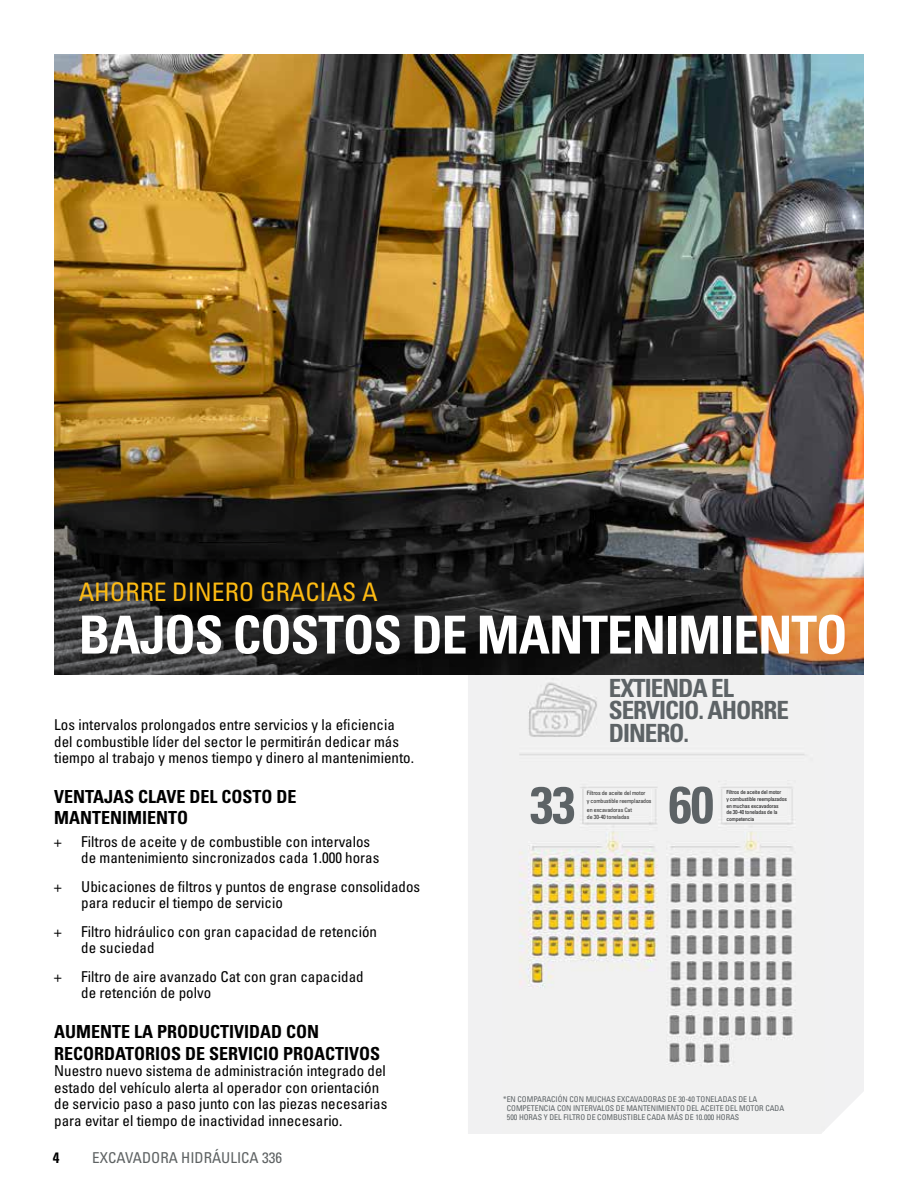
<style>
.page{position:relative;width:918px;height:1188px;background:#fff}
.page>*{position:absolute;margin:0;border:0;box-sizing:border-box;transform-origin:0 0}
.t1{font:52.5px "Univers LTCYR 67 Bold Cond";letter-spacing:-.02em;color:#fff}
.t2{font:700 condensed 52.2px "Univers LT Std";color:#5d6366}
.Headline_small_yello{font:condensed 25.5px "Univers LTCYR 57";color:#fdba12}
.t3{font:700 condensed 25.05px/22.8px "Univers LT Std";letter-spacing:-.04em;color:#5d6366}
.Headline_small_black{font:18px/21.6px "Univers LTCYR 67 Bold Cond";color:#000}
.t4{font:condensed 15px/16.5px "Univers LTCYR 57";color:#000}
.t5{font:condensed 15px "Univers LTCYR 57";color:#5e6263}
.t6{font:15px "Univers LTCYR 67 Bold Cond";color:#000}
.t7{font:condensed 7.95px/9.3px "Univers LT Std";letter-spacing:-.005em;color:#5d6366}
.t8{font:condensed 6px/7.6px "Univers LT Std";letter-spacing:-.02em;color:#2d2d2d}
.t9{font:condensed 5.55px/6.6px "Univers LT Std";letter-spacing:-.025em;color:#121213}
</style>
<div class="page">
<div style="left:468px;top:675px;width:396px;height:459px;background:#f1f1f2"></div>
<img style="left:503px;top:675px;width:322px;height:459px">
<img style="left:54px;top:54px;width:810px;height:214px">
<img style="left:54px;top:268px;width:810px;height:407px">
<p class="Headline_small_yello" style="left:79px;top:576px;width:300px">AHORRE DINERO GRACIAS A</p>
<p class="t1" style="left:79px;top:603px;width:770px">BAJOS COSTOS DE MANTENIMIENTO</p>
<p class="t4" style="left:54px;top:716px;width:361px">Los intervalos prolongados entre servicios y la eficiencia del combustible líder del sector le permitirán dedicar más tiempo al trabajo y menos tiempo y dinero al mantenimiento.</p>
<p class="Headline_small_black" style="left:54px;top:785px;width:244px">VENTAJAS CLAVE DEL COSTO DE<br>MANTENIMIENTO</p>
<p class="t4" style="left:54px;top:833px;width:9px">+</p>
<p class="t4" style="left:81px;top:833px;width:300px">Filtros de aceite y de combustible con intervalos de mantenimiento sincronizados cada 1.000 horas</p>
<p class="t4" style="left:54px;top:878px;width:9px">+</p>
<p class="t4" style="left:81px;top:878px;width:341px">Ubicaciones de filtros y puntos de engrase consolidados para reducir el tiempo de servicio</p>
<p class="t4" style="left:54px;top:923px;width:9px">+</p>
<p class="t4" style="left:81px;top:923px;width:297px">Filtro hidráulico con gran capacidad de retención de suciedad</p>
<p class="t4" style="left:54px;top:968px;width:9px">+</p>
<p class="t4" style="left:81px;top:968px;width:284px">Filtro de aire avanzado Cat con gran capacidad de retención de polvo</p>
<p class="Headline_small_black" style="left:54px;top:1021px;width:328px">AUMENTE LA PRODUCTIVIDAD CON<br>RECORDATORIOS DE SERVICIO PROACTIVOS</p>
<p class="t4" style="left:54px;top:1062px;width:335px">Nuestro nuevo sistema de administración integrado del estado del vehículo alerta al operador con orientación de servicio paso a paso junto con las piezas necesarias para evitar el tiempo de inactividad innecesario.</p>
<p class="t6" style="left:53px;top:1148px;width:8px">4</p>
<p class="t5" style="left:92px;top:1148px;width:191px">EXCAVADORA HIDRÁULICA 336</p>
<p class="t3" style="left:609px;top:676px;width:182px">EXTIENDA EL<br>SERVICIO. AHORRE<br>DINERO.</p>
<p class="t2" style="left:530px;top:773px;width:47px">33</p>
<p class="t2" style="left:669px;top:773px;width:47px">60</p>
<p class="t8" style="left:587px;top:789px;width:66px">Filtros de aceite del motor<br>y combustible reemplazados</p>
<p class="t8" style="left:587px;top:806px;width:47px">en excavadoras Cat de 30-40 toneladas</p>
<p class="t9" style="left:726px;top:789px;width:62px">Filtros de aceite del motor<br>y combustible reemplazados en muchas excavadoras<br>de 30-40 toneladas de la competencia</p>
<p class="t7" style="left:507px;top:1094px;width:279px;text-indent:-4px">*EN COMPARACIÓN CON MUCHAS EXCAVADORAS DE 30-40 TONELADAS DE LA<br>COMPETENCIA CON INTERVALOS DE MANTENIMIENTO DEL ACEITE DEL MOTOR CADA<br>500 HORAS Y DEL FILTRO DE COMBUSTIBLE CADA MÁS DE 10.000 HORAS</p>
</div>
